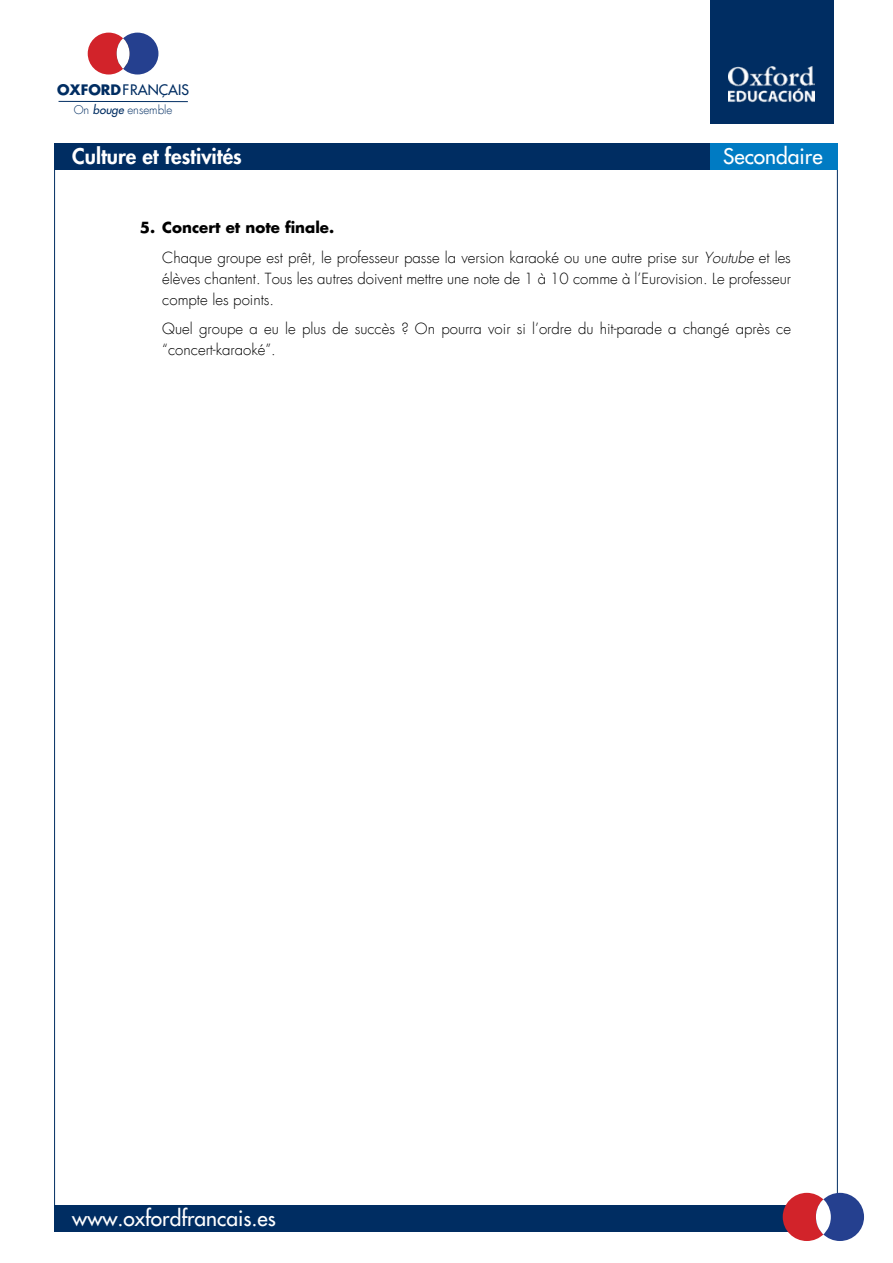
<style>
.page{position:relative;width:893px;height:1263px;background:#fff}
.page>*{position:absolute;margin:0;border:0;box-sizing:border-box;transform-origin:0 0}
.t1{font:21px "Futura";color:#fff}
.t2{font:800 21px "Futura";color:#fff}
.t3{font:300 15px/21px "Futura";color:#000}
.t4{font:14.1px "Futura";color:#002d62}
.t5{font:300 11.7px "Futura";color:#002d62}
.s1{font-weight:700}
.s2{font-weight:400;font-style:italic}
.s3{font-style:italic}
</style>
<div class="page">
<hr style="left:59px;top:101px;width:129px;height:1px;background:#002d62">
<div style="left:88px;top:33px;width:42px;height:42px;background:#d2232a;border-radius:50%"></div>
<div style="left:117px;top:33px;width:41px;height:42px;background:#25408f;border-radius:50%"></div>
<svg style="left:117px;top:38px;width:13px;height:31px"></svg>
<div style="left:710px;top:0;width:123px;height:123px;background:#002d62"></div>
<img style="left:729px;top:66px;width:85px;height:37px">
<div style="left:54px;top:144px;width:656px;height:26px;background:#002d62"></div>
<div style="left:710px;top:144px;width:127px;height:26px;background:#007bc3"></div>
<div style="left:54px;top:1205px;width:783px;height:26px;background:#002d62"></div>
<div style="left:783px;top:1193px;width:48px;height:48px;background:#d2232a;border-radius:50%"></div>
<div style="left:816px;top:1193px;width:48px;height:48px;background:#25408f;border-radius:50%"></div>
<svg style="left:816px;top:1199px;width:15px;height:35px"></svg>
<p class="t4" style="left:57px;top:81px;width:134px"><span class="s1">OXFORD</span>FRANÇAIS</p>
<p class="t5" style="left:74px;top:104px;width:100px">On <span class="s2">bouge</span> ensemble</p>
<h1 class="t2" style="left:72px;top:143px;width:171px">Culture et festivités</h1>
<h1 class="t1" style="left:723px;top:143px;width:101px">Secondaire</h1>
<p class="t3" style="left:162px;top:214px;width:630px;line-height:29.5px;text-indent:-22px"><span class="s1">5. Concert et note finale.<br></span>Chaque groupe est prêt, le professeur passe la version karaoké ou une autre prise sur <span class="s3">Youtube</span> et les</p>
<p class="t3" style="left:162px;top:269px;width:630px">élèves chantent. Tous les autres doivent mettre une note de 1 à 10 comme à l’Eurovision. Le professeur compte les points.</p>
<p class="t3" style="left:162px;top:319px;width:630px">Quel groupe a eu le plus de succès ? On pourra voir si l’ordre du hit-parade a changé après ce “concert-karaoké”.</p>
<h1 class="t1" style="left:72px;top:1204px;width:205px">www.oxfordfrancais.es</h1>
</div>
